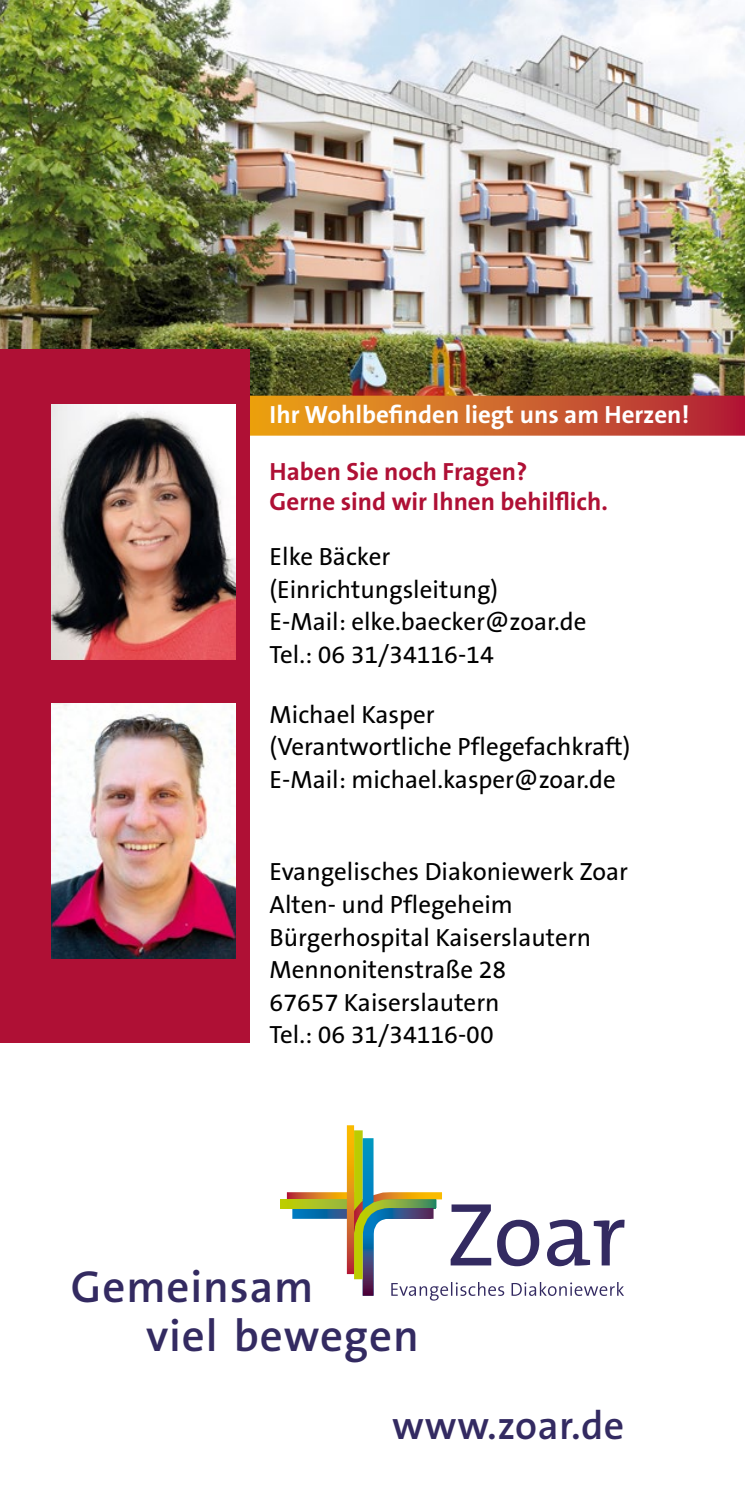
<style>
.page{position:relative;width:745px;height:1489px;background:#fff}
.page>*{position:absolute;margin:0;border:0;box-sizing:border-box;transform-origin:0 0}
.t1{font:600 45px/49.2px "The Sans B6";letter-spacing:.02em;color:#332a61}
.t2{font:600 40px "The Sans B6";letter-spacing:.01em;color:#332a61}
.t3{font:25px/32.5px "The Sans B5 Plain";color:#000}
.t4{font:700 25px/30px "The Sans B7";color:#af1035}
.t5{font:700 25px "The Sans B7";color:#fff}
</style>
<div class="page">
<img style="left:0;top:0;width:744px;height:395px">
<svg style="left:287px;top:1192px;width:56px;height:7px"></svg>
<svg style="left:292px;top:1207px;width:51px;height:11px"></svg>
<svg style="left:280px;top:1199px;width:63px;height:8px"></svg>
<div style="left:354px;top:1130px;width:8px;height:94px;background:#bacb02"></div>
<svg style="left:346px;top:1125px;width:8px;height:63px"></svg>
<div style="left:362px;top:1138px;width:11px;height:157px;background:#008ec2"></div>
<svg style="left:343px;top:1188px;width:281px;height:113px"></svg>
<svg style="left:249px;top:395px;width:495px;height:40px;background:#cd6529"></svg>
<div style="left:0;top:349px;width:249px;height:693px;background:#af1035"></div>
<img style="left:51px;top:404px;width:184px;height:255px">
<img style="left:51px;top:703px;width:184px;height:255px">
<p class="t5" style="left:269px;top:401px;width:421px">Ihr Wohlbefinden liegt uns am Herzen!</p>
<p class="t4" style="left:269px;top:457px;width:339px">Haben Sie noch Fragen?<br>Gerne sind wir Ihnen behilflich.</p>
<p class="t3" style="left:269px;top:541px;width:318px">Elke Bäcker (Einrichtungsleitung)<br>E-Mail: elke.baecker@zoar.de<br>Tel.: 06 31/34116-14</p>
<p class="t3" style="left:269px;top:699px;width:362px">Michael Kasper<br>(Verantwortliche Pflegefachkraft)<br>E-Mail: michael.kasper@zoar.de</p>
<p class="t3" style="left:269px;top:856px;width:359px">Evangelisches Diakoniewerk Zoar<br>Alten- und Pflegeheim<br>Bürgerhospital Kaiserslautern<br>Mennonitenstraße 28<br>67657 Kaiserslautern<br>Tel.: 06 31/34116-00</p>
<h1 class="t1" style="left:146px;top:1263px;width:274px;text-indent:-75px">Gemeinsam<br>viel bewegen</h1>
<h2 class="t2" style="left:392px;top:1404px;width:233px">www.zoar.de</h2>
</div>
